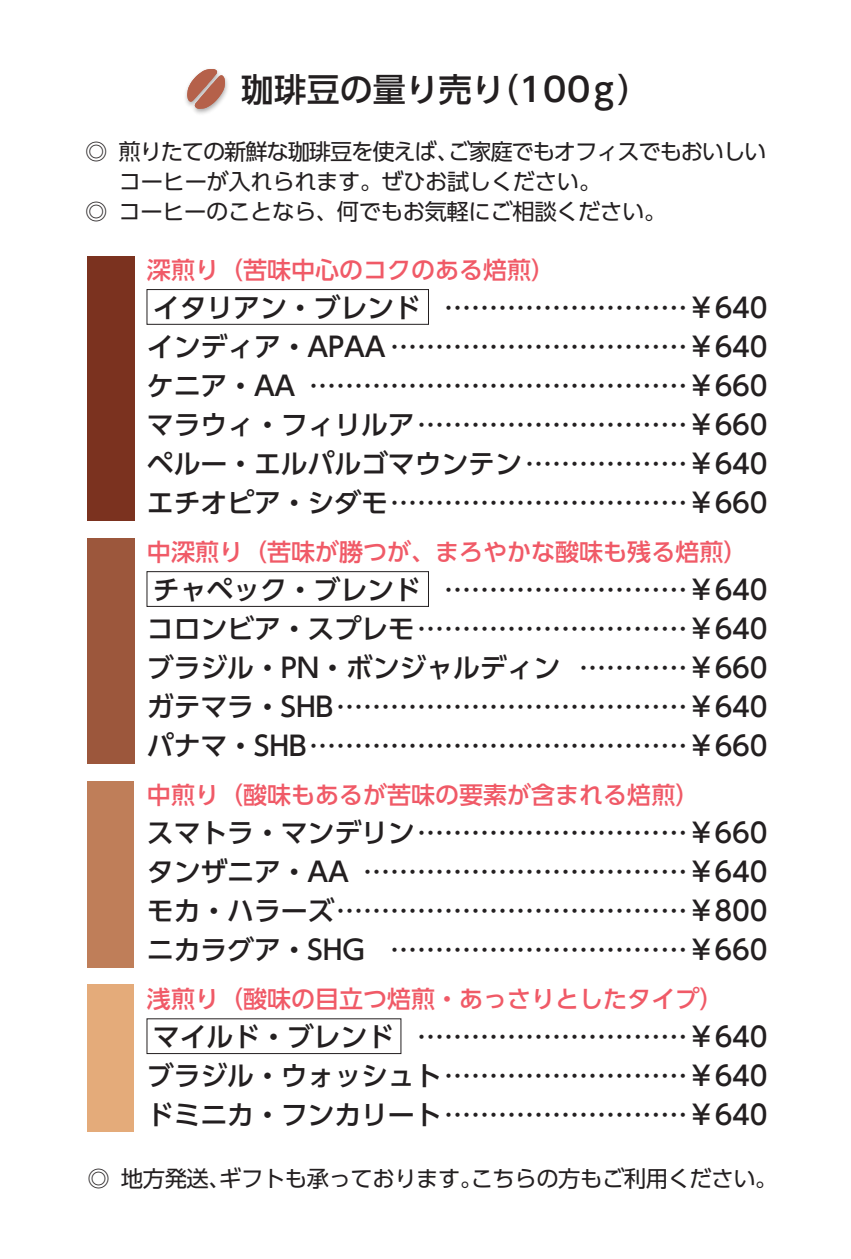
<style>
.page{position:relative;width:851px;height:1259px;background:#fff}
.page>*{position:absolute;margin:0;border:0;box-sizing:border-box;transform-origin:0 0}
.t1{font:500 33px "UD Shin Go Pro";color:#231f20}
.t2{font:500 27px/39px "UD Shin Go Pro";letter-spacing:-.01em;color:#231f20;text-align:justify}
.t3{font:500 24px "UD Shin Go Pro";color:#f05a67}
.t4{font:22.2px "UD Shin Go Pro";letter-spacing:-.02em;color:#231f20}
.t5{font:22.2px "UD Shin Go Pro";letter-spacing:-.055em;color:#231f20}
</style>
<div class="page">
<div style="left:87px;top:256px;width:48px;height:264px;background:#7b321f"></div>
<div style="left:87px;top:538px;width:48px;height:225px;background:#9c573c"></div>
<div style="left:87px;top:781px;width:47px;height:186px;background:#bf7e59"></div>
<div style="left:87px;top:985px;width:47px;height:147px;background:#e4ab7a"></div>
<svg style="left:185px;top:69px;width:43px;height:45px"></svg>
<div style="left:146px;top:289px;width:283px;height:36px;border:1px solid #231f20"></div>
<div style="left:146px;top:571px;width:283px;height:36px;border:1px solid #231f20"></div>
<div style="left:146px;top:1018px;width:255px;height:36px;border:1px solid #231f20"></div>
<p class="t1" style="left:241px;top:63px;width:411px">珈琲豆の量り売り（100g）</p>
<p class="t5" style="left:85px;top:134px;width:683px">◎ 煎りたての新鮮な珈琲豆を使えば、ご家庭でもオフィスでもおいしい</p>
<p class="t4" style="left:119px;top:164px;width:484px">コーヒーが入れられます。ぜひお試しください。</p>
<p class="t4" style="left:85px;top:194px;width:582px">◎ コーヒーのことなら、何でもお気軽にご相談ください。</p>
<p class="t3" style="left:147px;top:250px;width:410px">深煎り（苦味中心のコクのある焙煎）</p>
<p class="t2" style="left:147px;top:287px;width:622px">イタリアン・ブレンド ………………………￥640インディア・APAA ……………………………￥640ケニア・AA ……………………………………￥660マラウィ・フィリルア…………………………￥660ペルー・エルパルゴマウンテン………………￥640エチオピア・シダモ……………………………￥660</p>
<p class="t3" style="left:147px;top:532px;width:602px">中深煎り（苦味が勝つが、まろやかな酸味も残る焙煎）</p>
<p class="t2" style="left:147px;top:569px;width:622px">チャペック・ブレンド ………………………￥640コロンビア・スプレモ…………………………￥640ブラジル・PN・ボンジャルディン …………￥660ガテマラ・SHB…………………………………￥640パナマ・SHB……………………………………￥660</p>
<p class="t3" style="left:147px;top:775px;width:554px">中煎り（酸味もあるが苦味の要素が含まれる焙煎）</p>
<p class="t2" style="left:147px;top:812px;width:622px">スマトラ・マンデリン…………………………￥660タンザニア・AA ………………………………￥640モカ・ハラーズ…………………………………￥800ニカラグア・SHG ……………………………￥660</p>
<p class="t3" style="left:147px;top:979px;width:578px">浅煎り（酸味の目立つ焙煎・あっさりとしたタイプ）</p>
<p class="t2" style="left:147px;top:1016px;width:622px">マイルド・ブレンド …………………………￥640ブラジル・ウォッシュト………………………￥640ドミニカ・フンカリート………………………￥640</p>
<p class="t4" style="left:88px;top:1160px;width:691px">◎ 地方発送、ギフトも承っております。こちらの方もご利用ください。</p>
</div>
